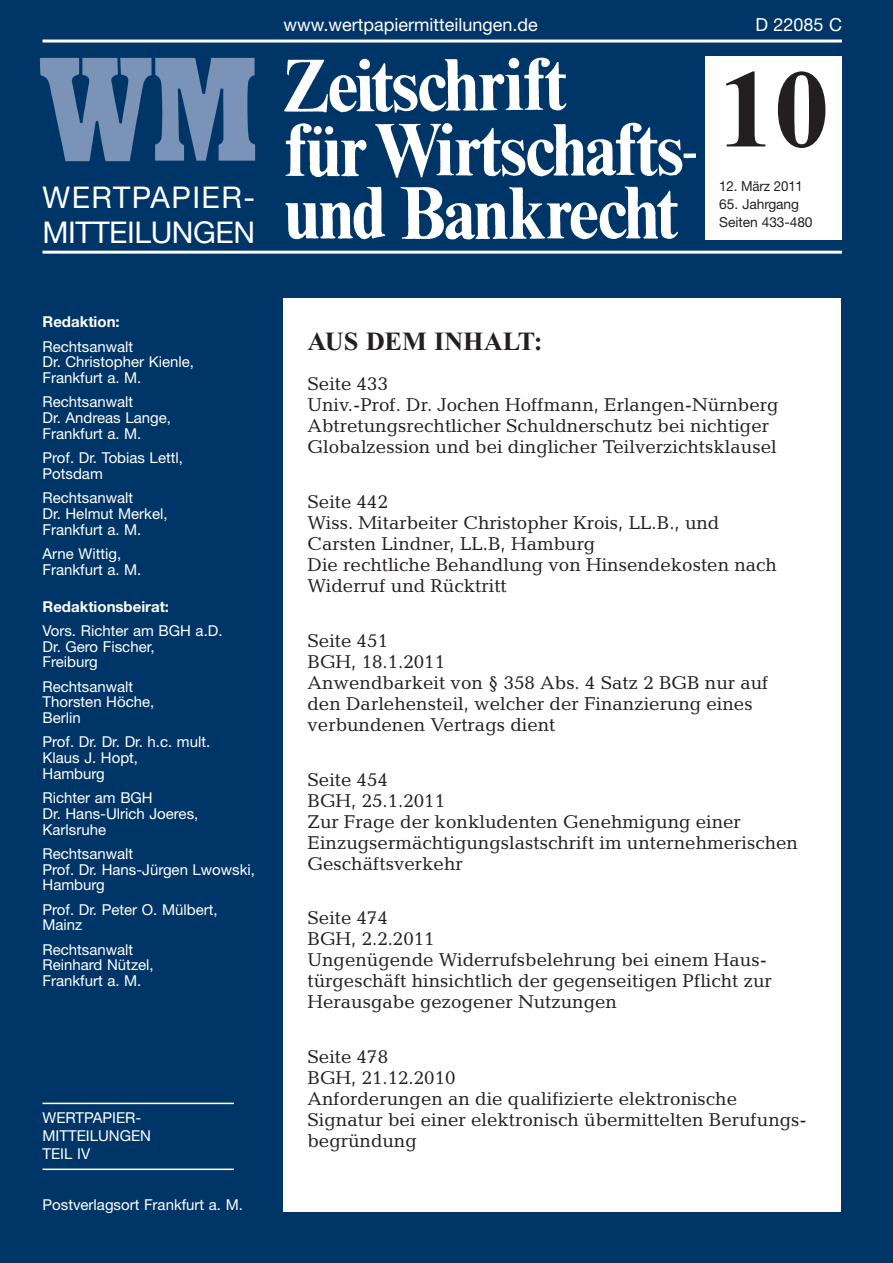
<style>
.page{position:relative;width:893px;height:1263px;background:#003667}
.page>*{position:absolute;margin:0;border:0;box-sizing:border-box;transform-origin:0 0}
.t1{font:700 111px "Times";color:#231f20}
.t2{font:30px/34.5px "Helvetica Neue";letter-spacing:-.015em;color:#fff}
.t3{font:700 26.25px "Times";color:#231f20}
.t4{font:18.75px/21px "Candida";color:#231f20}
.t5{font:18px "Helvetica Neue";color:#fff}
.t6{font:15px/15.8px "Helvetica Neue";color:#fff}
.t7{font:700 15px "Helvetica Neue";color:#fff}
.t8{font:13.8px/18px "Helvetica Neue";letter-spacing:-.005em;color:#231f20}
.t9{font:13.8px "Helvetica Neue";letter-spacing:-.005em;color:#231f20;scale:.96 1}
</style>
<div class="page">
<hr style="left:43px;top:251px;width:799px;height:3px;background:#fff">
<div style="left:283px;top:299px;width:558px;height:913px;background:#fff"></div>
<hr style="left:43px;top:1103px;width:191px;height:1px;background:#fff">
<hr style="left:43px;top:1168px;width:191px;height:2px;background:#fff">
<hr style="left:43px;top:40px;width:799px;height:3px;background:#fff">
<img style="left:284px;top:57px;width:412px;height:183px">
<img style="left:39px;top:57px;width:217px;height:105px">
<div style="left:706px;top:57px;width:136px;height:183px;background:#fff"></div>
<h2 class="t2" style="left:43px;top:183px;width:214px">WERTPAPIER-<br>MITTEILUNGEN</h2>
<p class="t7" style="left:43px;top:316px;width:79px">Redaktion:</p>
<p class="t6" style="left:43px;top:340px;width:153px">Rechtsanwalt<br>Dr. Christopher Kienle,<br>Frankfurt a. M.</p>
<p class="t6" style="left:43px;top:395px;width:130px">Rechtsanwalt<br>Dr. Andreas Lange,<br>Frankfurt a. M.</p>
<p class="t6" style="left:43px;top:451px;width:142px">Prof. Dr. Tobias Lettl,<br>Potsdam</p>
<p class="t6" style="left:43px;top:491px;width:127px">Rechtsanwalt<br>Dr. Helmut Merkel,<br>Frankfurt a. M.</p>
<p class="t6" style="left:43px;top:547px;width:100px">Arne Wittig,<br>Frankfurt a. M.</p>
<p class="t7" style="left:43px;top:601px;width:128px">Redaktionsbeirat:</p>
<p class="t6" style="left:43px;top:624px;width:182px">Vors. Richter am BGH a.D.<br>Dr. Gero Fischer,<br>Freiburg</p>
<p class="t6" style="left:43px;top:680px;width:113px">Rechtsanwalt<br>Thorsten Höche,<br>Berlin</p>
<p class="t6" style="left:43px;top:736px;width:169px">Prof. Dr. Dr. Dr. h.c. mult.<br>Klaus J. Hopt,<br>Hamburg</p>
<p class="t6" style="left:43px;top:791px;width:157px">Richter am BGH<br>Dr. Hans-Ulrich Joeres,<br>Karlsruhe</p>
<p class="t6" style="left:43px;top:847px;width:214px">Rechtsanwalt<br>Prof. Dr. Hans-Jürgen Lwowski,<br>Hamburg</p>
<p class="t6" style="left:43px;top:903px;width:177px">Prof. Dr. Peter O. Mülbert,<br>Mainz</p>
<p class="t6" style="left:43px;top:943px;width:113px">Rechtsanwalt<br>Reinhard Nützel,<br>Frankfurt a. M.</p>
<p class="t6" style="left:43px;top:1110px;width:110px;line-height:18px">WERTPAPIER-<br>MITTEILUNGEN<br>TEIL IV</p>
<p class="t6" style="left:43px;top:1198px;width:202px">Postverlagsort Frankfurt a. M.</p>
<p class="t5" style="left:284px;top:18px;width:256px">www.wertpapiermitteilungen.de</p>
<p class="t5" style="left:755px;top:18px;width:88px">D 22085 C</p>
<h1 class="t1" style="left:718px;top:73px;width:113px">10</h1>
<p class="t9" style="left:719px;top:181px;width:89px">12. März 2011</p>
<p class="t8" style="left:719px;top:196px;width:95px">65. Jahrgang<br>Seiten 433-480</p>
<h3 class="t3" style="left:307px;top:332px;width:236px">AUS DEM INHALT:</h3>
<p class="t4" style="left:307px;top:375px;width:473px">Seite 433<br>Univ.-Prof. Dr. Jochen Hoffmann, Erlangen-Nürnberg Abtretungsrechtlicher Schuldnerschutz bei nichtiger Globalzession und bei dinglicher Teilverzichtsklausel</p>
<p class="t4" style="left:307px;top:493px;width:471px">Seite 442<br>Wiss. Mitarbeiter Christopher Krois, LL.B., und Carsten Lindner, LL.B, Hamburg<br>Die rechtliche Behandlung von Hinsendekosten nach Widerruf und Rücktritt</p>
<p class="t4" style="left:307px;top:632px;width:462px">Seite 451<br>BGH, 18.1.2011<br>Anwendbarkeit von § 358 Abs. 4 Satz 2 BGB nur auf den Darlehensteil, welcher der Finanzierung eines verbundenen Vertrags dient</p>
<p class="t4" style="left:307px;top:771px;width:492px">Seite 454<br>BGH, 25.1.2011<br>Zur Frage der konkludenten Genehmigung einer<br>Einzugsermächtigungslastschrift im unternehmerischen<br>Geschäftsverkehr</p>
<p class="t4" style="left:307px;top:910px;width:466px">Seite 474<br>BGH, 2.2.2011<br>Ungenügende Widerrufsbelehrung bei einem Haus&shy;türgeschäft hinsichtlich der gegenseitigen Pflicht zur<br>Herausgabe gezogener Nutzungen</p>
<p class="t4" style="left:307px;top:1048px;width:501px">Seite 478<br>BGH, 21.12.2010<br>Anforderungen an die qualifizierte elektronische<br>Signatur bei einer elektronisch übermittelten Berufungs&shy;begründung</p>
</div>
